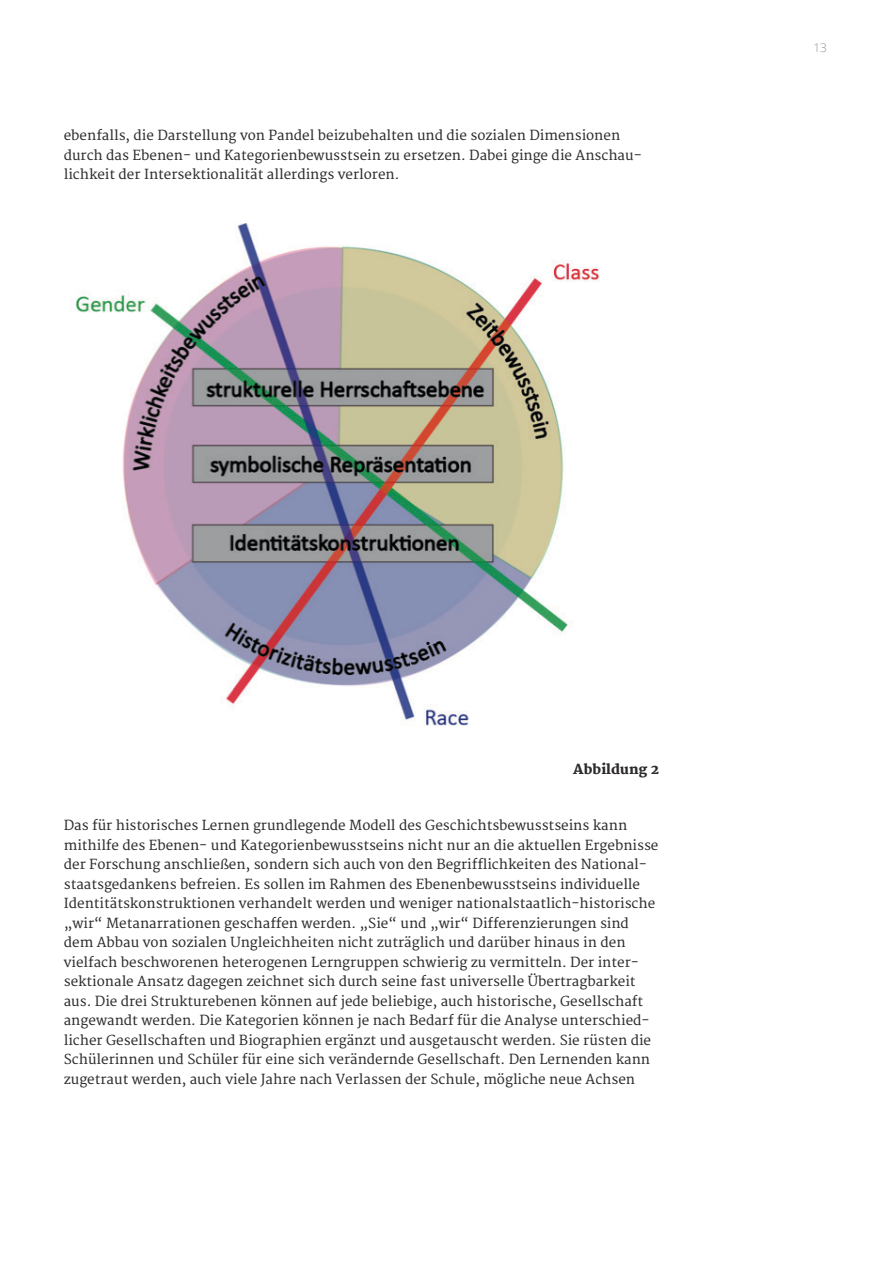
<style>
.page{position:relative;width:893px;height:1263px;background:#fff}
.page>*{position:absolute;margin:0;border:0;box-sizing:border-box;transform-origin:0 0}
.t1{font:13.5px/19.5px "Merriweather";color:#2d2a2b}
.t2{font:800 13.5px "Merriweather";color:#2d2a2b}
.t3{font:300 12px "Open Sans";color:#939393}
</style>
<div class="page">
<img style="left:75px;top:223px;width:524px;height:503px">
<p class="t1" style="left:64px;top:126px;width:580px">ebenfalls, die Darstellung von Pandel beizubehalten und die sozialen Dimensionen durch das Ebenen- und Kategorienbewusstsein zu ersetzen. Dabei ginge die Anschau&shy;lichkeit der Intersektionalität allerdings verloren.</p>
<p class="t3" style="left:813px;top:39px;width:15px">13</p>
<p class="t2" style="left:573px;top:762px;width:87px">Abbildung 2</p>
<p class="t1" style="left:64px;top:816px;width:596px">Das für historisches Lernen grundlegende Modell des Geschichtsbewusstseins kann mithilfe des Ebenen- und Kategorienbewusstseins nicht nur an die aktuellen Ergebnisse der Forschung anschließen, sondern sich auch von den Begrifflichkeiten des National&shy;staatsgedankens befreien. Es sollen im Rahmen des Ebenenbewusstseins individuelle Identitätskonstruktionen verhandelt werden und weniger nationalstaatlich-historische „wir“ Metanarrationen geschaffen werden. „Sie“ und „wir“ Differenzierungen sind dem Abbau von sozialen Ungleichheiten nicht zuträglich und darüber hinaus in den vielfach beschworenen heterogenen Lerngruppen schwierig zu vermitteln. Der inter&shy;sektionale Ansatz dagegen zeichnet sich durch seine fast universelle Übertragbarkeit aus. Die drei Strukturebenen können auf jede beliebige, auch historische, Gesellschaft angewandt werden. Die Kategorien können je nach Bedarf für die Analyse unterschied&shy;licher Gesellschaften und Biographien ergänzt und ausgetauscht werden. Sie rüsten die Schülerinnen und Schüler für eine sich verändernde Gesellschaft. Den Lernenden kann zugetraut werden, auch viele Jahre nach Verlassen der Schule, mögliche neue Achsen</p>
</div>
